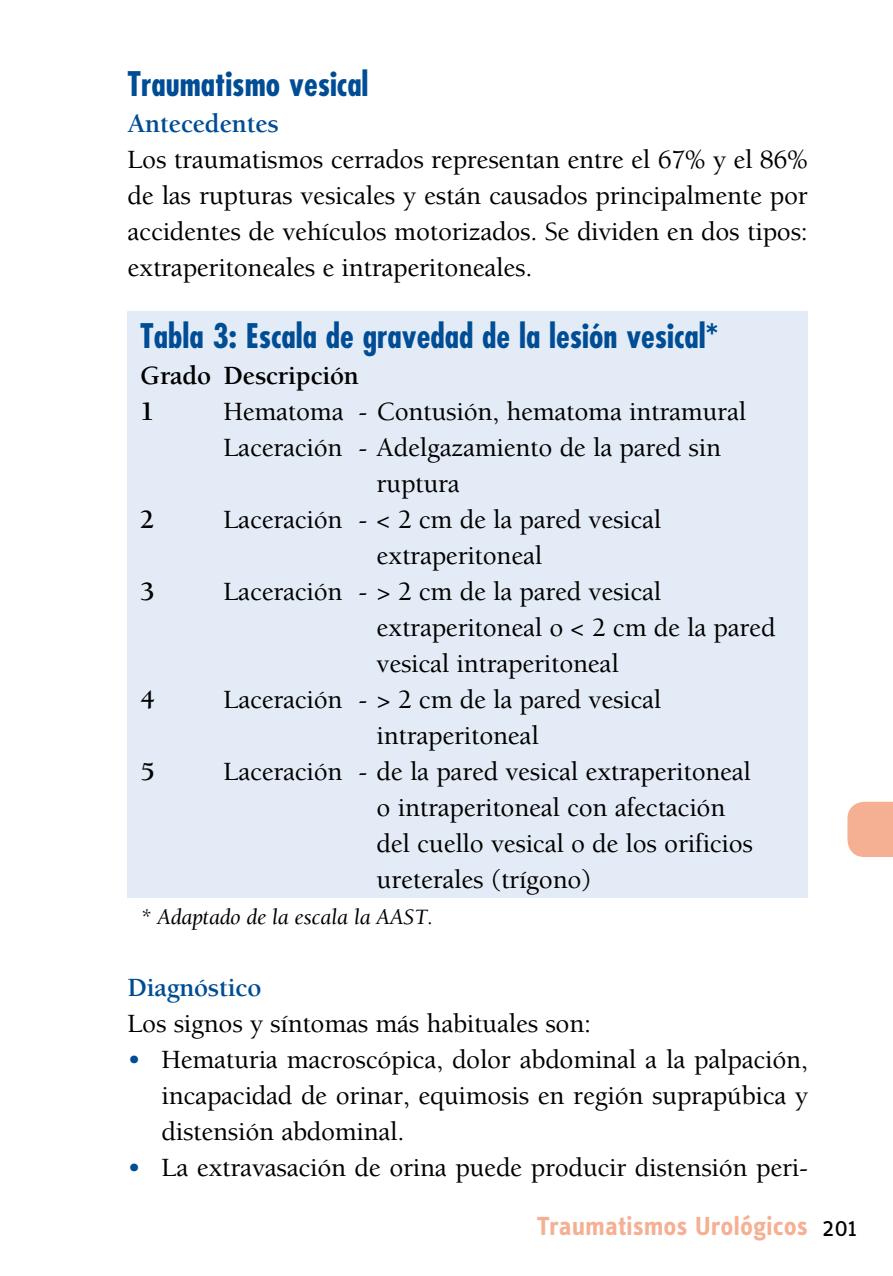
<style>
.page{position:relative;width:893px;height:1276px;background:#fff}
.page>*{position:absolute;margin:0;border:0;box-sizing:border-box;transform-origin:0 0}
.t1{font:700 condensed 33px "Futura";color:#004d95}
.t2{font:500 27px/36px "Berkeley";letter-spacing:-.01em;color:#000}
.t3{font:700 27px "Info Text";color:#f5b093}
.t4{font:700 27px/36px "Berkeley";letter-spacing:-.01em;color:#000}
.t5{font:italic 22.5px "Berkeley";letter-spacing:-.01em;color:#000}
.s1{font-weight:700;color:#004d95}
.s2{color:#004d95}
.s3{font-weight:400;color:#000}
</style>
<div class="page">
<div style="left:128px;top:312px;width:680px;height:586px;background:#e3ecf6"></div>
<svg style="left:847px;top:801px;width:46px;height:56px;background:#f5b59a"></svg>
<p class="t1" style="left:128px;top:62px;width:242px">Traumatismo vesical</p>
<p class="t2" style="left:128px;top:106px;width:682px"><span class="s1">Antecedentes<br></span>Los traumatismos cerrados representan entre el 67% y el 86% de las rupturas vesicales y están causados principalmente por accidentes de vehículos motorizados. Se dividen en dos tipos: extraperitoneales e intraperitoneales.</p>
<p class="t1" style="left:140px;top:314px;width:579px">Tabla 3: Escala de gravedad de la lesión vesical*</p>
<p class="t4" style="left:140px;top:357px;width:220px">Grado Descripción<br>1</p>
<p class="t2" style="left:224px;top:394px;width:524px">Hematoma - Contusión, hematoma intramural</p>
<p class="t2" style="left:224px;top:430px;width:499px">Laceración - Adelgazamiento de la pared sin</p>
<p class="t2" style="left:377px;top:466px;width:85px">ruptura</p>
<p class="t4" style="left:140px;top:501px;width:16px">2</p>
<p class="t2" style="left:377px;top:502px;width:286px;text-indent:-153px">Laceración - &lt; 2 cm de la pared vesical extraperitoneal</p>
<p class="t4" style="left:140px;top:573px;width:16px">3</p>
<p class="t2" style="left:377px;top:574px;width:400px;text-indent:-153px">Laceración - &gt; 2 cm de la pared vesical extraperitoneal o &lt; 2 cm de la pared vesical intraperitoneal</p>
<p class="t4" style="left:140px;top:681px;width:16px">4</p>
<p class="t2" style="left:377px;top:682px;width:286px;text-indent:-153px">Laceración - &gt; 2 cm de la pared vesical intraperitoneal</p>
<p class="t4" style="left:140px;top:753px;width:16px">5</p>
<p class="t2" style="left:377px;top:754px;width:378px;text-indent:-153px">Laceración - de la pared vesical extraperitoneal o intraperitoneal con afectación del cuello vesical o de los orificios ureterales (trígono)</p>
<p class="t5" style="left:140px;top:905px;width:294px">* Adaptado de la escala la AAST.</p>
<p class="t2" style="left:128px;top:970px;width:465px"><span class="s1">Diagnóstico<br></span>Los signos y síntomas más habituales son:</p>
<p class="t2" style="left:162px;top:1042px;width:648px;text-align:justify;text-indent:-34px"><span class="s2">•</span> Hematuria macroscópica, dolor abdominal a la palpación, incapacidad de orinar, equimosis en región suprapúbica y distensión abdominal.</p>
<p class="t2" style="left:128px;top:1150px;width:682px"><span class="s2">•</span> La extravasación de orina puede producir distensión peri-</p>
<p class="t3" style="left:537px;top:1210px;width:321px">Traumatismos Urológicos <span class="s3">201</span></p>
</div>
